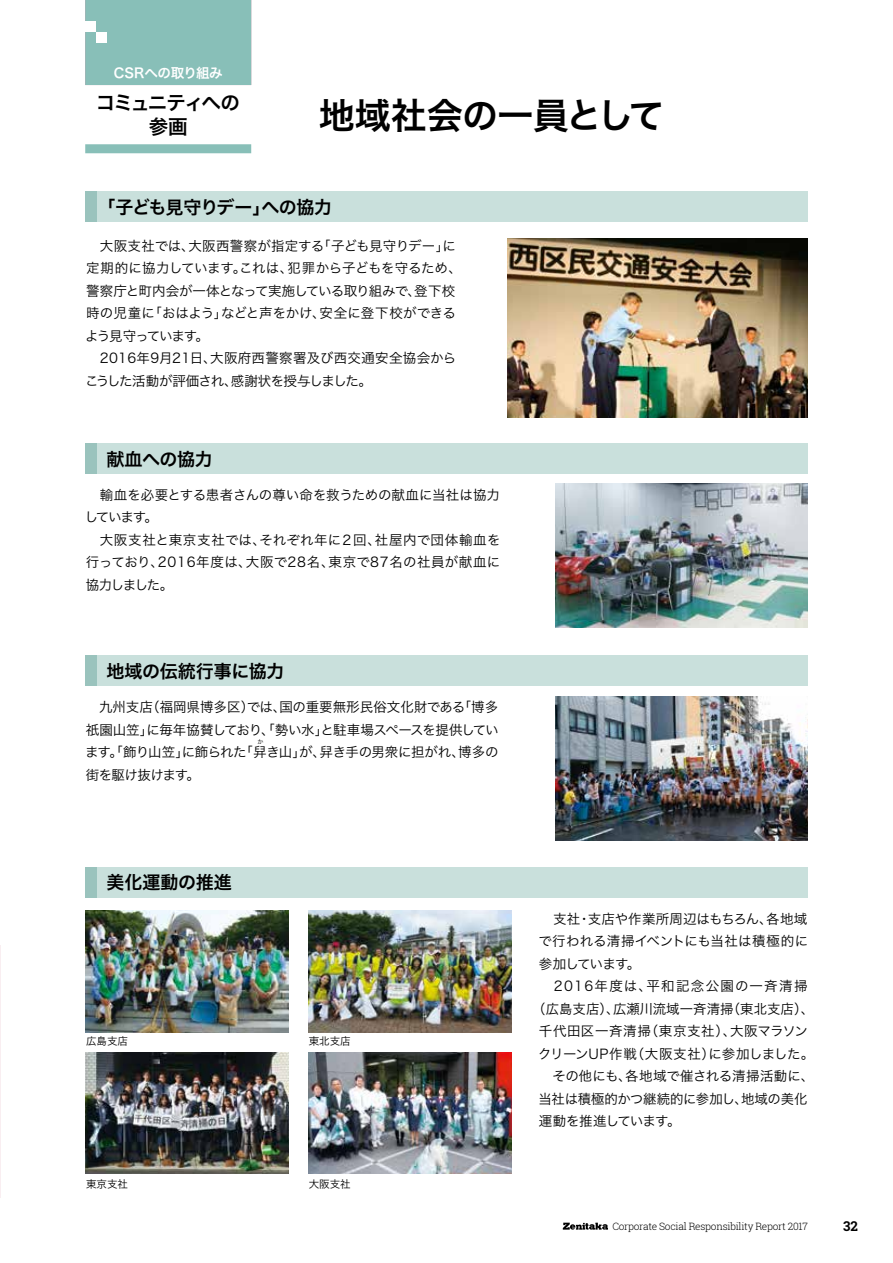
<style>
.page{position:relative;width:893px;height:1263px;background:#fff}
.page>*{position:absolute;margin:0;border:0;box-sizing:border-box;transform-origin:0 0}
.t1{font:36px "Hira Kaku Pro W6";letter-spacing:-.02em;color:#000}
.t2{font:19.5px/24px "Hira Kaku Pro W6";letter-spacing:-.095em;color:#000;text-align:center}
.t3{font:18px "Hira Kaku Pro W6";letter-spacing:-.02em;color:#000}
.t4{font:18px "Hira Kaku Pro W6";letter-spacing:-.045em;color:#000}
.t5{font:18px "Hira Kaku Pro W6";color:#000}
.t6{font:13.5px/22.5px "Hira Kaku Pro W3";color:#000}
.t7{font:13.5px "Hira Kaku Pro W3";letter-spacing:.045em;color:#000}
.t8{font:13.5px "Hira Kaku Pro W3";letter-spacing:-.025em;color:#000}
.t9{font:13.5px "Hira Kaku Pro W3";letter-spacing:.025em;color:#000}
.t10{font:13.5px "Hira Kaku Pro W3";letter-spacing:.1em;color:#000}
.t11{font:13.5px "Hira Kaku Pro W3";letter-spacing:-.05em;color:#000}
.t12{font:13.5px "Hira Kaku Pro W6";letter-spacing:-.02em;color:#fff}
.t13{font:13.5px "Hira Kaku Pro W3";letter-spacing:-.06em;color:#000}
.t14{font:700 13.5px "Roboto Slab";color:#000}
.t15{font:10.5px "Hira Kaku Pro W3";color:#000}
.t16{font:300 10.2px "Roboto Slab";letter-spacing:-.025em;color:#000}
.t17{font:6px "Hira Kaku Pro W3";color:#000}
</style>
<div class="page">
<hr style="left:0;top:945px;width:1px;height:253px;background:#f9eef1">
<div style="left:85px;top:191px;width:722px;height:31px;background:#c9e0dc"></div>
<div style="left:85px;top:191px;width:11px;height:31px;background:#9ac3bd"></div>
<div style="left:85px;top:867px;width:722px;height:30px;background:#c9e0dc"></div>
<div style="left:85px;top:867px;width:11px;height:30px;background:#9ac3bd"></div>
<div style="left:85px;top:443px;width:723px;height:31px;background:#c9e0dc"></div>
<div style="left:85px;top:443px;width:11px;height:31px;background:#9ac3bd"></div>
<div style="left:85px;top:656px;width:723px;height:30px;background:#c9e0dc"></div>
<div style="left:85px;top:656px;width:11px;height:30px;background:#9ac3bd"></div>
<img style="left:507px;top:239px;width:300px;height:179px">
<img style="left:555px;top:484px;width:252px;height:144px">
<img style="left:555px;top:696px;width:252px;height:144px">
<img style="left:85px;top:1052px;width:203px;height:122px">
<img style="left:308px;top:1052px;width:203px;height:122px">
<img style="left:85px;top:910px;width:203px;height:122px">
<img style="left:308px;top:910px;width:203px;height:122px">
<div style="left:85px;top:144px;width:166px;height:9px;background:#88bfb8"></div>
<div style="left:85px;top:0;width:166px;height:85px;background:#88bfb8"></div>
<div style="left:96px;top:32px;width:10px;height:11px;background:#fff"></div>
<div style="left:85px;top:21px;width:11px;height:11px;background:#fff"></div>
<svg style="left:563px;top:1223px;width:45px;height:7px"></svg>
<p class="t12" style="left:114px;top:60px;width:110px">CSRへの取り組み</p>
<h2 class="t2" style="left:96px;top:90px;width:145px">コミュニティへの参画</h2>
<h1 class="t1" style="left:319px;top:83px;width:347px">地域社会の一員として</h1>
<h3 class="t4" style="left:97px;top:190px;width:236px">「子ども見守りデー」への協力</h3>
<p class="t6" style="left:85px;top:233px;width:378px;text-indent:15px">大阪支社では、大阪西警察が指定する「子ども見守りデー」に定期的に協力しています。これは、犯罪から子どもを守るため、警察庁と町内会が一体となって実施している取り組みで、登下校時の児童に「おはよう」などと声をかけ、安全に登下校ができるよう見守っています。<br>　2016年9月21日、大阪府西警察署及び西交通安全協会からこうした活動が評価され、感謝状を授与しました。</p>
<h3 class="t3" style="left:106px;top:443px;width:108px">献血への協力</h3>
<p class="t6" style="left:85px;top:482px;width:417px">　輸血を必要とする患者さんの尊い命を救うための献血に当社は協力しています。</p>
<p class="t6" style="left:86px;top:527px;width:416px;text-align:justify;text-indent:14px">大阪支社と東京支社では、それぞれ年に２回、社屋内で団体輸血を行っており、2016年度は、大阪で28名、東京で87名の社員が献血に協力しました。</p>
<h3 class="t3" style="left:106px;top:655px;width:179px">地域の伝統行事に協力</h3>
<p class="t6" style="left:85px;top:695px;width:415px;text-align:justify">　九州支店（福岡県博多区）では、国の重要無形民俗文化財である「博多祇園山笠」に毎年協賛しており、「勢い水」と駐車場スペースを提供しています。「飾り山笠」に飾られた「舁き山」が、舁き手の男衆に担がれ、博多の街を駆け抜けます。</p>
<p class="t17" style="left:258px;top:736px;width:7px">か</p>
<h3 class="t5" style="left:106px;top:866px;width:127px">美化運動の推進</h3>
<p class="t15" style="left:86px;top:1032px;width:43px">広島支店</p>
<p class="t15" style="left:309px;top:1032px;width:43px">東北支店</p>
<p class="t15" style="left:86px;top:1175px;width:43px">東京支社</p>
<p class="t15" style="left:309px;top:1175px;width:43px">大阪支社</p>
<p class="t6" style="left:553px;top:906px;width:256px">支社・支店や作業所周辺はもちろん、各地域</p>
<p class="t9" style="left:538px;top:929px;width:271px">で行われる清掃イベントにも当社は積極的に</p>
<p class="t13" style="left:539px;top:952px;width:103px">参加しています。</p>
<p class="t10" style="left:539px;top:974px;width:270px">　2016年度は、平和記念公園の一斉清掃</p>
<p class="t6" style="left:532px;top:996px;width:283px">（広島支店）、広瀬川流域一斉清掃（東北支店）、</p>
<p class="t7" style="left:539px;top:1019px;width:271px">千代田区一斉清掃（東京支社）、大阪マラソン</p>
<p class="t6" style="left:538px;top:1041px;width:277px">クリーンUP作戦（大阪支社）に参加しました。</p>
<p class="t6" style="left:539px;top:1064px;width:277px">　その他にも、各地域で催される清掃活動に、</p>
<p class="t8" style="left:539px;top:1086px;width:270px">当社は積極的かつ継続的に参加し、地域の美化</p>
<p class="t11" style="left:539px;top:1109px;width:143px">運動を推進しています。</p>
<p class="t16" style="left:612px;top:1219px;width:197px">Corporate Social Responsibility Report 2017</p>
<p class="t14" style="left:843px;top:1216px;width:16px">32</p>
</div>
